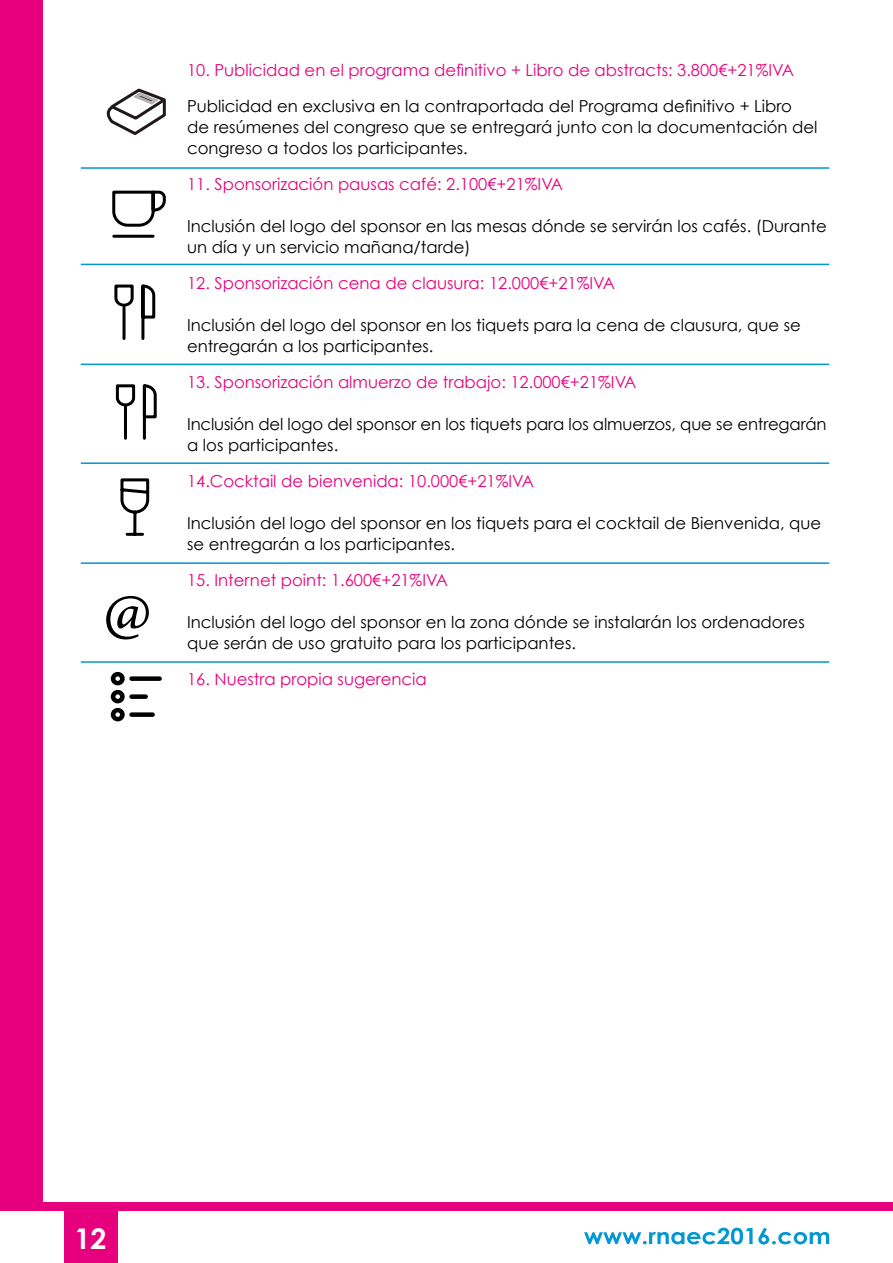
<style>
.page{position:relative;width:893px;height:1263px;background:#fff}
.page>*{position:absolute;margin:0;border:0;box-sizing:border-box;transform-origin:0 0}
.t1{font:64.5px "Minion Pro";color:#000}
.t2{font:700 28.5px "Century Gothic";color:#fff}
.t3{font:16.5px/21px "Century Gothic";color:#000}
.t4{font:16.5px "Century Gothic";color:#e6007d}
</style>
<div class="page">
<div style="left:0;top:1202px;width:893px;height:9px;background:#e6007d"></div>
<div style="left:0;top:0;width:43px;height:1202px;background:#e6007d"></div>
<div style="left:64px;top:1206px;width:53px;height:57px;background:#e6007d"></div>
<svg style="left:584px;top:1228px;width:245px;height:16px"></svg>
<hr style="left:81px;top:167px;width:748px;height:2px;background:#0097d2">
<hr style="left:81px;top:264px;width:748px;height:1px;background:#0097d2">
<hr style="left:81px;top:364px;width:748px;height:1px;background:#0097d2">
<hr style="left:81px;top:462px;width:748px;height:2px;background:#0097d2">
<hr style="left:81px;top:562px;width:748px;height:2px;background:#0097d2">
<hr style="left:81px;top:661px;width:748px;height:2px;background:#0097d2">
<svg style="left:112px;top:190px;width:54px;height:48px"></svg>
<svg style="left:106px;top:88px;width:60px;height:47px"></svg>
<svg style="left:111px;top:672px;width:14px;height:49px"></svg>
<div style="left:129px;top:676px;width:33px;height:5px;background:#000;border-radius:2px"></div>
<div style="left:129px;top:694px;width:19px;height:5px;background:#000;border-radius:2px"></div>
<div style="left:129px;top:712px;width:26px;height:5px;background:#000;border-radius:2px"></div>
<svg style="left:120px;top:478px;width:30px;height:58px"></svg>
<svg style="left:115px;top:384px;width:42px;height:56px"></svg>
<svg style="left:114px;top:284px;width:42px;height:56px"></svg>
<h1 class="t1" style="left:103px;top:569px;width:50px">@</h1>
<p class="t4" style="left:187px;top:60px;width:608px">10. Publicidad en el programa definitivo + Libro de abstracts: 3.800€+21%IVA</p>
<p class="t3" style="left:187px;top:95px;width:632px">Publicidad en exclusiva en la contraportada del Programa definitivo + Libro de resúmenes del congreso que se entregará junto con la documentación del congreso a todos los participantes.</p>
<p class="t4" style="left:187px;top:174px;width:377px">11. Sponsorización pausas café: 2.100€+21%IVA</p>
<p class="t3" style="left:187px;top:215px;width:641px">Inclusión del logo del sponsor en las mesas dónde se servirán los cafés. (Durante un día y un servicio mañana/tarde)</p>
<p class="t4" style="left:187px;top:273px;width:429px">12. Sponsorización cena de clausura: 12.000€+21%IVA</p>
<p class="t3" style="left:187px;top:314px;width:615px">Inclusión del logo del sponsor en los tiquets para la cena de clausura, que se entregarán a los participantes.</p>
<p class="t4" style="left:187px;top:372px;width:451px">13. Sponsorización almuerzo de trabajo: 12.000€+21%IVA</p>
<p class="t3" style="left:187px;top:414px;width:641px">Inclusión del logo del sponsor en los tiquets para los almuerzos, que se entregarán a los participantes.</p>
<p class="t4" style="left:187px;top:471px;width:348px">14.Cocktail de bienvenida: 10.000€+21%IVA</p>
<p class="t3" style="left:187px;top:513px;width:636px">Inclusión del logo del sponsor en los tiquets para el cocktail de Bienvenida, que se entregarán a los participantes.</p>
<p class="t4" style="left:187px;top:570px;width:262px">15. Internet point: 1.600€+21%IVA</p>
<p class="t3" style="left:187px;top:612px;width:619px">Inclusión del logo del sponsor en la zona dónde se instalarán los ordenadores que serán de uso gratuito para los participantes.</p>
<p class="t4" style="left:187px;top:669px;width:241px">16. Nuestra propia sugerencia</p>
<h2 class="t2" style="left:75px;top:1221px;width:33px">12</h2>
</div>
